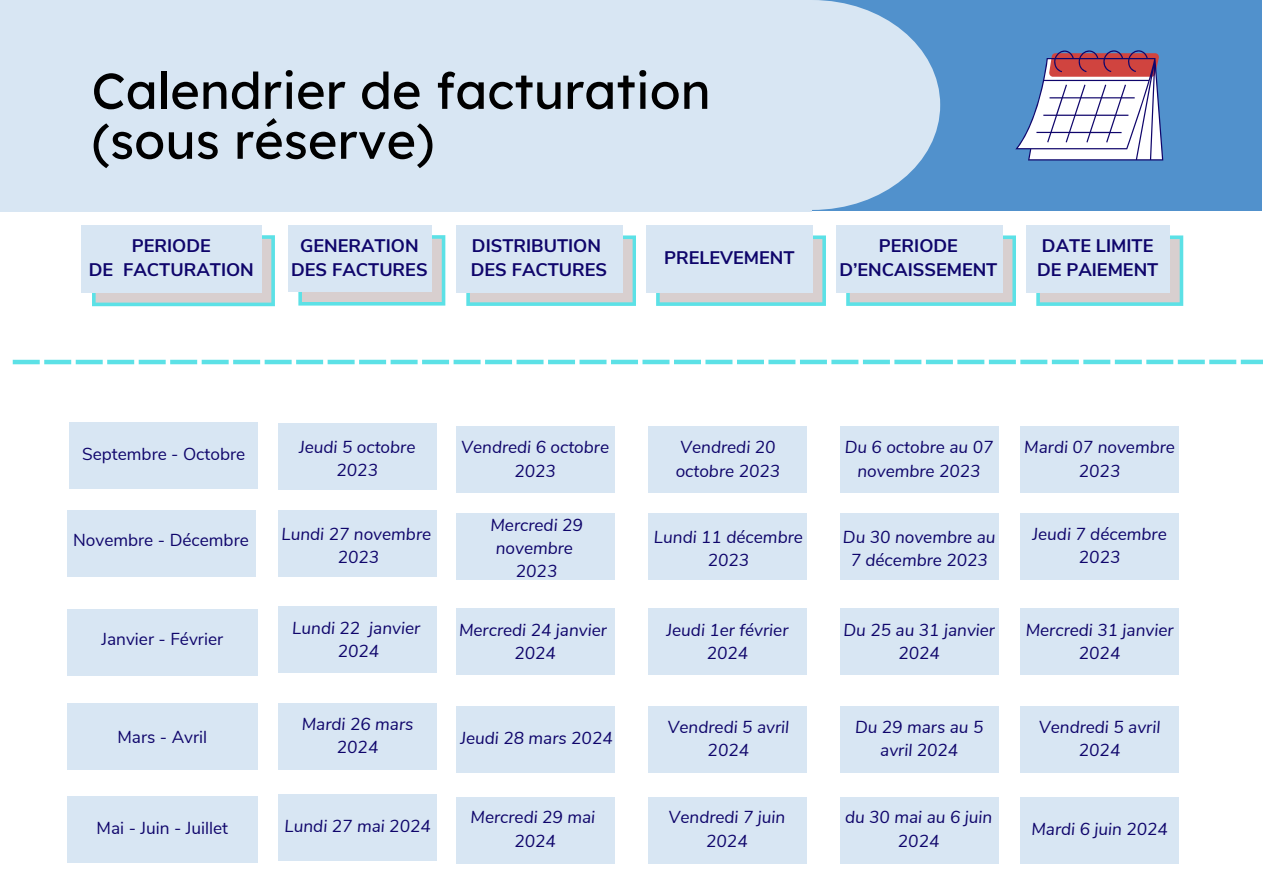
<style>
.page{position:relative;width:1263px;height:894px;background:#fff}
.page>*{position:absolute;margin:0;border:0;box-sizing:border-box;transform-origin:0 0}
.t1{font:50.4px "Lexend Deca";color:#000}
.t2{font:700 18.15px/24.6px "Nunito Sans";color:#0f056b;text-align:center}
.t3{font:italic 17.25px/23.2px "Nunito Sans";color:#0f056b;text-align:center}
.t4{font:17.25px "Nunito Sans";color:#0f056b}
</style>
<div class="page">
<div style="left:812px;top:0;width:450px;height:210px;background:#5191cc"></div>
<div style="left:0;top:0;width:812px;height:211px;background:#d8e6f3"></div>
<div style="left:684px;top:0;width:256px;height:210px;background:#d8e6f3;border-radius:50%"></div>
<svg style="left:1015px;top:50px;width:148px;height:110px"></svg>
<svg style="left:92px;top:235px;width:183px;height:71px;background:#b5d5d7"></svg>
<div style="left:82px;top:225px;width:179px;height:67px;background:#d8e6f3"></div>
<svg style="left:298px;top:235px;width:147px;height:70px;background:#b6d3d5"></svg>
<div style="left:288px;top:225px;width:144px;height:67px;background:#d8e6f3"></div>
<svg style="left:466px;top:235px;width:170px;height:71px;background:#b4d5d7"></svg>
<div style="left:456px;top:225px;width:167px;height:67px;background:#d8e6f3"></div>
<svg style="left:656px;top:235px;width:170px;height:71px;background:#b4d6d8"></svg>
<div style="left:646px;top:225px;width:166px;height:67px;background:#d8e6f3"></div>
<svg style="left:846px;top:235px;width:170px;height:71px;background:#b4d6d8"></svg>
<div style="left:836px;top:225px;width:166px;height:67px;background:#d8e6f3"></div>
<svg style="left:1036px;top:235px;width:147px;height:71px;background:#b4d5d7"></svg>
<div style="left:1026px;top:225px;width:144px;height:67px;background:#d8e6f3"></div>
<div style="left:278px;top:423px;width:159px;height:67px;background:#d8e6f3"></div>
<div style="left:70px;top:422px;width:188px;height:67px;background:#d8e6f3"></div>
<div style="left:67px;top:510px;width:188px;height:67px;background:#d8e6f3"></div>
<div style="left:67px;top:609px;width:191px;height:66px;background:#d8e6f3"></div>
<div style="left:67px;top:703px;width:191px;height:67px;background:#d8e6f3"></div>
<div style="left:67px;top:795px;width:191px;height:67px;background:#d8e6f3"></div>
<div style="left:278px;top:510px;width:159px;height:67px;background:#d8e6f3"></div>
<div style="left:278px;top:605px;width:159px;height:67px;background:#d8e6f3"></div>
<div style="left:278px;top:703px;width:159px;height:67px;background:#d8e6f3"></div>
<div style="left:278px;top:794px;width:159px;height:66px;background:#d8e6f3"></div>
<div style="left:456px;top:426px;width:159px;height:66px;background:#d8e6f3"></div>
<div style="left:456px;top:513px;width:159px;height:66px;background:#d8e6f3"></div>
<div style="left:456px;top:608px;width:159px;height:67px;background:#d8e6f3"></div>
<div style="left:456px;top:705px;width:159px;height:67px;background:#d8e6f3"></div>
<div style="left:456px;top:796px;width:159px;height:67px;background:#d8e6f3"></div>
<div style="left:648px;top:426px;width:159px;height:66px;background:#d8e6f3"></div>
<div style="left:648px;top:513px;width:159px;height:66px;background:#d8e6f3"></div>
<div style="left:648px;top:608px;width:159px;height:67px;background:#d8e6f3"></div>
<div style="left:648px;top:705px;width:159px;height:67px;background:#d8e6f3"></div>
<div style="left:648px;top:796px;width:159px;height:67px;background:#d8e6f3"></div>
<div style="left:840px;top:426px;width:159px;height:66px;background:#d8e6f3"></div>
<div style="left:840px;top:513px;width:159px;height:66px;background:#d8e6f3"></div>
<div style="left:840px;top:608px;width:159px;height:67px;background:#d8e6f3"></div>
<div style="left:840px;top:705px;width:159px;height:67px;background:#d8e6f3"></div>
<div style="left:840px;top:796px;width:159px;height:67px;background:#d8e6f3"></div>
<svg style="left:13px;top:359px;width:1250px;height:5px;background:#87e8ec"></svg>
<div style="left:1020px;top:426px;width:159px;height:66px;background:#d8e6f3"></div>
<div style="left:1020px;top:513px;width:159px;height:66px;background:#d8e6f3"></div>
<div style="left:1020px;top:608px;width:159px;height:67px;background:#d8e6f3"></div>
<div style="left:1020px;top:705px;width:159px;height:67px;background:#d8e6f3"></div>
<div style="left:1020px;top:796px;width:159px;height:67px;background:#d8e6f3"></div>
<p class="t1" style="left:92px;top:58px;width:621px">Calendrier de facturation</p>
<p class="t1" style="left:92px;top:108px;width:344px">(sous réserve)</p>
<p class="t2" style="left:132px;top:233px;width:81px">PERIODE</p>
<p class="t2" style="left:89px;top:258px;width:167px">DE FACTURATION</p>
<p class="t2" style="left:300px;top:233px;width:120px">GENERATION</p>
<p class="t2" style="left:291px;top:258px;width:138px">DES FACTURES</p>
<p class="t2" style="left:472px;top:233px;width:131px">DISTRIBUTION</p>
<p class="t2" style="left:471px;top:258px;width:138px">DES FACTURES</p>
<p class="t2" style="left:664px;top:245px;width:132px">PRELEVEMENT</p>
<p class="t2" style="left:839px;top:233px;width:160px">PERIODE<br>D’ENCAISSEMENT</p>
<p class="t2" style="left:1037px;top:233px;width:123px;text-align:left">DATE LIMITE<br>DE PAIEMENT</p>
<p class="t4" style="left:82px;top:442px;width:165px">Septembre - Octobre</p>
<p class="t4" style="left:73px;top:528px;width:177px">Novembre - Décembre</p>
<p class="t4" style="left:101px;top:627px;width:123px">Janvier - Février</p>
<p class="t4" style="left:117px;top:725px;width:91px">Mars - Avril</p>
<p class="t4" style="left:97px;top:816px;width:133px">Mai - Juin - Juillet</p>
<p class="t3" style="left:299px;top:435px;width:118px">Jeudi 5 octobre<br>2023</p>
<p class="t3" style="left:281px;top:522px;width:151px">Lundi 27 novembre</p>
<p class="t3" style="left:338px;top:545px;width:43px">2023</p>
<p class="t3" style="left:292px;top:616px;width:130px">Lundi 22 janvier</p>
<p class="t3" style="left:338px;top:639px;width:43px">2024</p>
<p class="t3" style="left:302px;top:712px;width:113px">Mardi 26 mars</p>
<p class="t3" style="left:337px;top:735px;width:43px">2024</p>
<p class="t3" style="left:284px;top:814px;width:148px">Lundi 27 mai 2024</p>
<p class="t3" style="left:461px;top:436px;width:149px">Vendredi 6 octobre<br>2023</p>
<p class="t3" style="left:490px;top:513px;width:94px">Mercredi 29 novembre</p>
<p class="t3" style="left:516px;top:560px;width:43px">2023</p>
<p class="t3" style="left:459px;top:618px;width:149px">Mercredi 24 janvier</p>
<p class="t3" style="left:514px;top:642px;width:43px">2024</p>
<p class="t3" style="left:460px;top:726px;width:154px">Jeudi 28 mars 2024</p>
<p class="t3" style="left:471px;top:805px;width:126px">Mercredi 29 mai</p>
<p class="t3" style="left:514px;top:829px;width:43px">2024</p>
<p class="t3" style="left:676px;top:436px;width:106px;text-align:left">Vendredi 20 octobre 2023</p>
<p class="t3" style="left:845px;top:436px;width:150px">Du 6 octobre au 07 novembre 2023</p>
<p class="t3" style="left:1024px;top:436px;width:152px">Mardi 07 novembre<br>2023</p>
<p class="t3" style="left:654px;top:525px;width:150px">Lundi 11 décembre</p>
<p class="t3" style="left:708px;top:548px;width:43px">2023</p>
<p class="t3" style="left:843px;top:525px;width:154px">Du 30 novembre au<br>7 décembre 2023</p>
<p class="t3" style="left:1032px;top:522px;width:136px">Jeudi 7 décembre<br>2023</p>
<p class="t3" style="left:666px;top:618px;width:123px">Jeudi 1er février</p>
<p class="t3" style="left:707px;top:642px;width:43px">2024</p>
<p class="t3" style="left:843px;top:618px;width:153px">Du 25 au 31 janvier<br>2024</p>
<p class="t3" style="left:1026px;top:618px;width:149px">Mercredi 31 janvier<br>2024</p>
<p class="t3" style="left:668px;top:715px;width:123px">Vendredi 5 avril<br>2024</p>
<p class="t3" style="left:855px;top:715px;width:130px">Du 29 mars au 5 avril 2024</p>
<p class="t3" style="left:1039px;top:715px;width:123px">Vendredi 5 avril<br>2024</p>
<p class="t3" style="left:668px;top:805px;width:118px">Vendredi 7 juin<br>2024</p>
<p class="t3" style="left:845px;top:805px;width:149px">du 30 mai au 6 juin<br>2024</p>
<p class="t3" style="left:1031px;top:817px;width:138px">Mardi 6 juin 2024</p>
</div>
